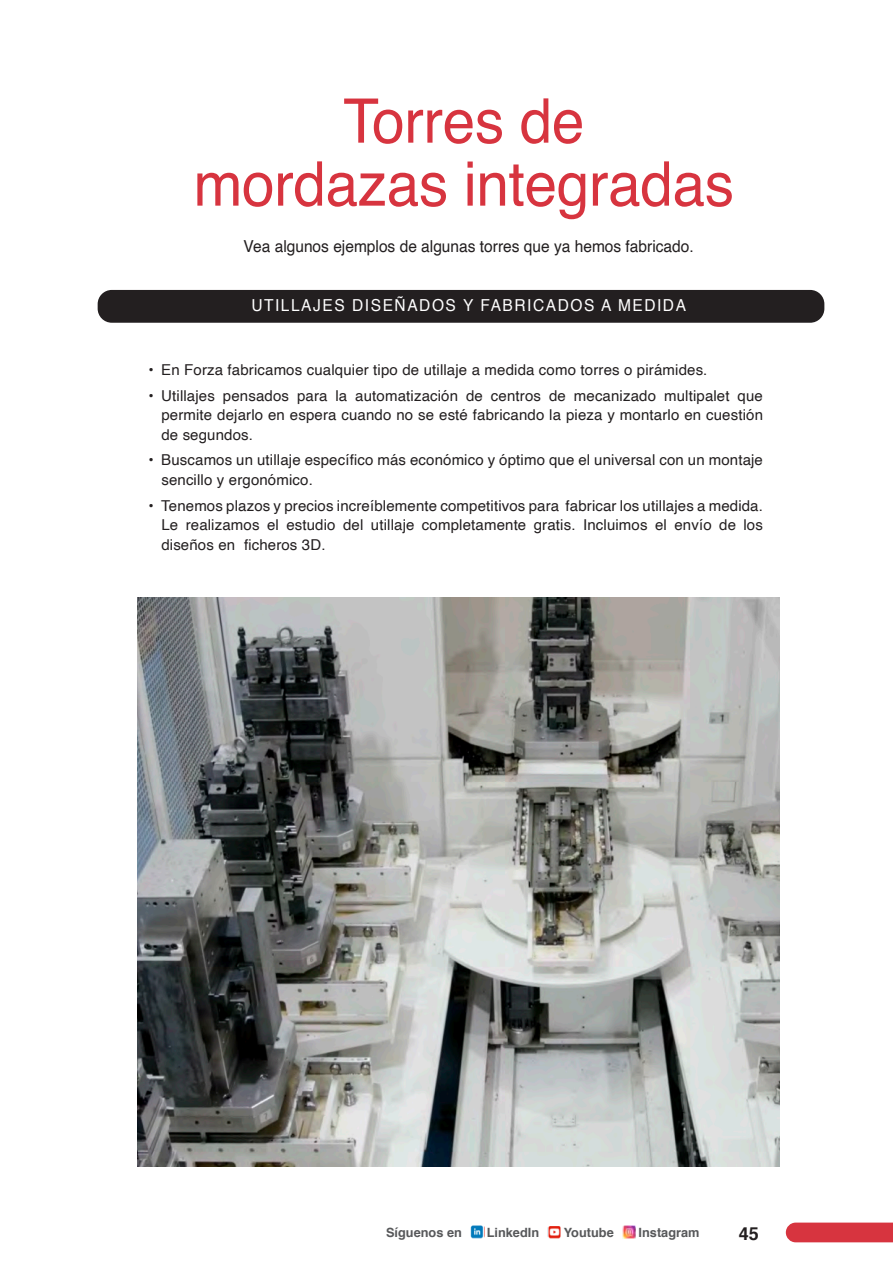
<style>
.page{position:relative;width:893px;height:1263px;background:#fff}
.page>*{position:absolute;margin:0;border:0;box-sizing:border-box;transform-origin:0 0}
._1_producto{font:61.5px "Helvetica";letter-spacing:-.005em;color:#d7343f;scale:.95 1}
.t1{font:700 18px "Helvetica";color:#231f20}
._1_producto-2{font:16.5px "Helvetica";color:#231f20;scale:.94 1}
._1_producto-3{font:16.5px "Helvetica";letter-spacing:.1em;color:#fff;scale:.94 1}
.t2{font:15px/19.5px "Helvetica";letter-spacing:.01em;color:#231f20;text-align:justify}
.t3{font:700 12.75px "Helvetica";color:#57585a}
</style>
<div class="page">
<svg style="left:786px;top:1222px;width:107px;height:20px;background:#d83d48"></svg>
<img style="left:623px;top:1225px;width:12px;height:14px">
<svg style="left:548px;top:1226px;width:13px;height:12px"></svg>
<img style="left:470px;top:1225px;width:14px;height:13px">
<img style="left:138px;top:598px;width:641px;height:568px">
<div style="left:98px;top:290px;width:726px;height:33px;background:#231f20;border-radius:14px"></div>
<p class="_1_producto" style="left:343px;top:74px;width:255px">Torres de</p>
<p class="_1_producto" style="left:194px;top:137px;width:570px">mordazas integradas</p>
<p class="_1_producto-2" style="left:244px;top:234px;width:480px">Vea algunos ejemplos de algunas torres que ya hemos fabricado.</p>
<p class="_1_producto-3" style="left:251px;top:293px;width:464px">UTILLAJES DISEÑADOS Y FABRICADOS A MEDIDA</p>
<p class="t2" style="left:149px;top:360px;width:560px">• En Forza fabricamos cualquier tipo de utillaje a medida como torres o pirámides.</p>
<p class="t2" style="left:161px;top:386px;width:603px;text-indent:-13px">• Utillajes pensados para la automatización de centros de mecanizado multipalet que permite dejarlo en espera cuando no se esté fabricando la pieza y montarlo en cuestión de segundos.</p>
<p class="t2" style="left:161px;top:451px;width:603px;text-indent:-13px">• Buscamos un utillaje específico más económico y óptimo que el universal con un montaje sencillo y ergonómico.</p>
<p class="t2" style="left:161px;top:496px;width:603px;text-indent:-13px">• Tenemos plazos y precios increíblemente competitivos para fabricar los utillajes a medida.<br>Le realizamos el estudio del utillaje completamente gratis. Incluimos el envío de los diseños en ficheros 3D.</p>
<p class="t3" style="left:386px;top:1222px;width:77px">Síguenos en</p>
<p class="t3" style="left:487px;top:1222px;width:54px">LinkedIn</p>
<p class="t3" style="left:564px;top:1222px;width:52px">Youtube</p>
<p class="t3" style="left:639px;top:1222px;width:62px">Instagram</p>
<p class="t1" style="left:739px;top:1219px;width:22px">45</p>
</div>
